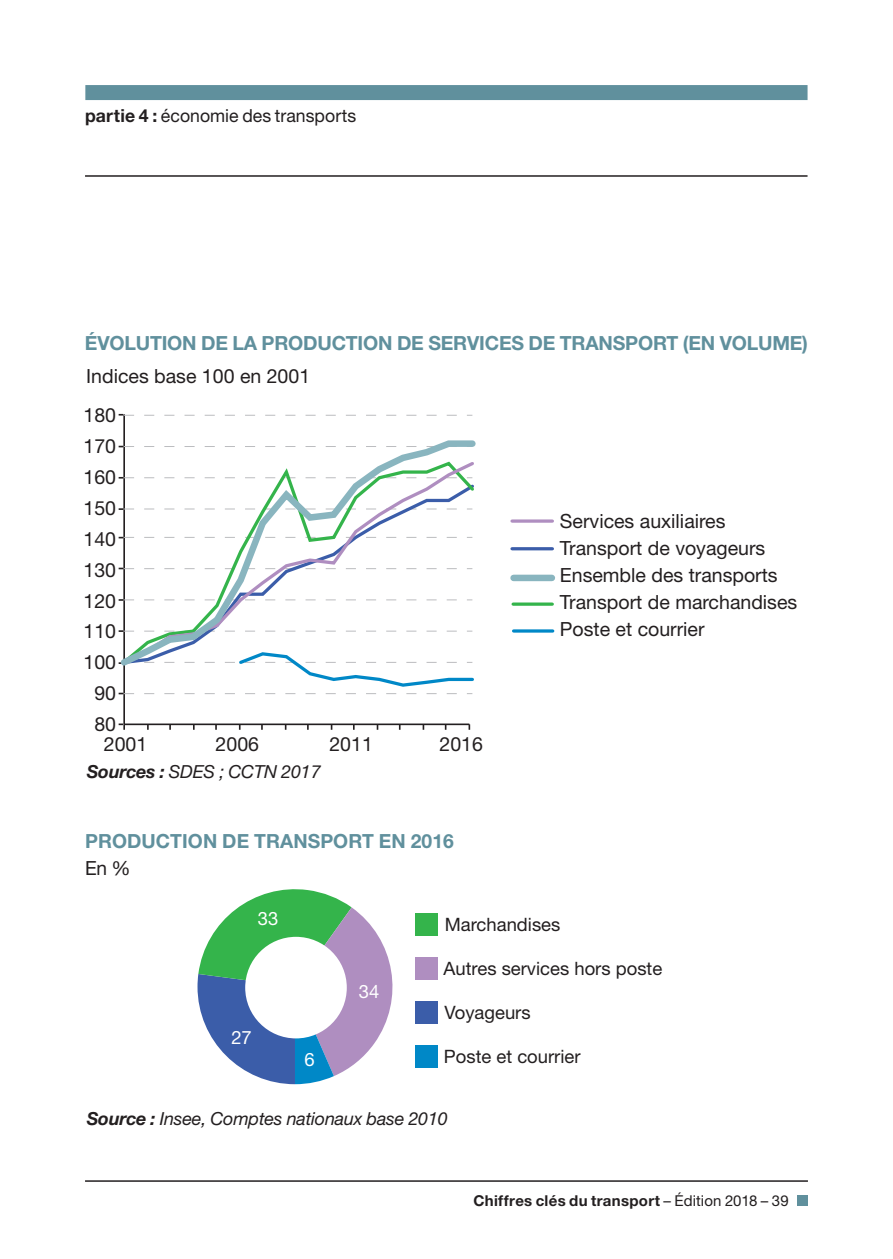
<style>
.page{position:relative;width:893px;height:1259px;background:#fff}
.page>*{position:absolute;margin:0;border:0;box-sizing:border-box;transform-origin:0 0}
.t1{font:19.5px/27px "Helvetica Neue LT Std";color:#231f20}
.t2{font:700 19.5px "Helvetica Neue LT Std";letter-spacing:-.01em;color:#60909d}
.t3{font:18.3px "Helvetica Neue LT Std";color:#231f20}
.t4{font:18.3px "Helvetica Neue LT Std";color:#fff}
.t5{font:italic 18px "Helvetica Neue LT Std";letter-spacing:-.01em;color:#231f20}
.t6{font:18px "Helvetica Neue LT Std";color:#231f20}
.t7{font:700 15px "Helvetica Neue LT Std";letter-spacing:.02em;color:#231f20}
.s1{font-weight:700}
.s2{font-weight:400}
</style>
<div class="page">
<div style="left:797px;top:1195px;width:11px;height:11px;background:#60909d"></div>
<hr style="left:85px;top:1180px;width:723px;height:1px;background:#231f20">
<div style="left:85px;top:85px;width:722px;height:15px;background:#60909d"></div>
<hr style="left:85px;top:175px;width:722px;height:2px;background:#231f20">
<div style="left:415px;top:913px;width:22px;height:22px;background:#34b44b"></div>
<div style="left:415px;top:957px;width:22px;height:22px;background:#af8ec0"></div>
<svg style="left:197px;top:889px;width:196px;height:195px"></svg>
<div style="left:245px;top:937px;width:102px;height:101px;background:#fff;border-radius:50%"></div>
<div style="left:415px;top:1045px;width:22px;height:22px;background:#0088c7"></div>
<div style="left:415px;top:1001px;width:22px;height:22px;background:#3b5da9"></div>
<hr style="left:123px;top:414px;width:2px;height:310px;background:#231f20">
<hr style="left:124px;top:723px;width:345px;height:2px;background:#231f20">
<svg style="left:119px;top:723px;width:6px;height:7px"></svg>
<svg style="left:119px;top:414px;width:353px;height:2px"></svg>
<svg style="left:119px;top:671px;width:355px;height:23px"></svg>
<svg style="left:118px;top:437px;width:358px;height:234px"></svg>
<hr style="left:512px;top:547px;width:40px;height:3px;background:#3b5da9">
<svg style="left:513px;top:602px;width:39px;height:4px"></svg>
<svg style="left:512px;top:519px;width:40px;height:4px"></svg>
<hr style="left:514px;top:629px;width:39px;height:3px;background:#0088c7">
<div style="left:514px;top:574px;width:38px;height:7px;background:#89b5bf"></div>
<p class="t6" style="left:85px;top:105px;width:273px"><span class="s1">partie 4 :</span> économie des transports</p>
<p class="t2" style="left:85px;top:331px;width:724px">ÉVOLUTION DE LA PRODUCTION DE SERVICES DE TRANSPORT (EN VOLUME)</p>
<p class="t1" style="left:86px;top:362px;width:226px">Indices base 100 en 2001</p>
<p class="t1" style="left:83px;top:401px;width:34px">180</p>
<p class="t1" style="left:83px;top:432px;width:34px">170</p>
<p class="t1" style="left:83px;top:463px;width:34px">160</p>
<p class="t1" style="left:83px;top:494px;width:34px">150</p>
<p class="t1" style="left:83px;top:525px;width:34px">140</p>
<p class="t1" style="left:83px;top:556px;width:34px">130</p>
<p class="t1" style="left:83px;top:587px;width:34px">120</p>
<p class="t1" style="left:83px;top:617px;width:34px">110</p>
<p class="t1" style="left:83px;top:648px;width:34px">100</p>
<p class="t1" style="left:94px;top:679px;width:23px">90</p>
<p class="t1" style="left:94px;top:710px;width:23px">80</p>
<p class="t1" style="left:104px;top:730px;width:45px">2001</p>
<p class="t1" style="left:216px;top:730px;width:45px">2006</p>
<p class="t1" style="left:329px;top:730px;width:45px">2011</p>
<p class="t1" style="left:439px;top:730px;width:45px">2016</p>
<p class="t5" style="left:87px;top:761px;width:235px"><span class="s1">Sources :</span> SDES ; CCTN 2017</p>
<p class="t2" style="left:85px;top:829px;width:370px">PRODUCTION DE TRANSPORT EN 2016</p>
<p class="t1" style="left:85px;top:854px;width:47px">En %</p>
<p class="t1" style="left:560px;top:507px;width:239px">Services auxiliaires<br>Transport de voyageurs<br>Ensemble des transports<br>Transport de marchandises<br>Poste et courrier</p>
<p class="t4" style="left:258px;top:907px;width:22px">33</p>
<p class="t4" style="left:231px;top:1026px;width:22px">27</p>
<p class="t4" style="left:359px;top:980px;width:22px">34</p>
<p class="t3" style="left:445px;top:913px;width:117px">Marchandises</p>
<p class="t3" style="left:444px;top:957px;width:220px">Autres services hors poste</p>
<p class="t3" style="left:445px;top:1001px;width:88px">Voyageurs</p>
<p class="t4" style="left:305px;top:1049px;width:12px">6</p>
<p class="t3" style="left:444px;top:1045px;width:138px">Poste et courrier</p>
<p class="t5" style="left:87px;top:1107px;width:363px"><span class="s1">Source :</span> Insee, Comptes nationaux base 2010</p>
<p class="t7" style="left:473px;top:1191px;width:317px">Chiffres clés du transport <span class="s2">– Édition 2018 – 39</span></p>
</div>
